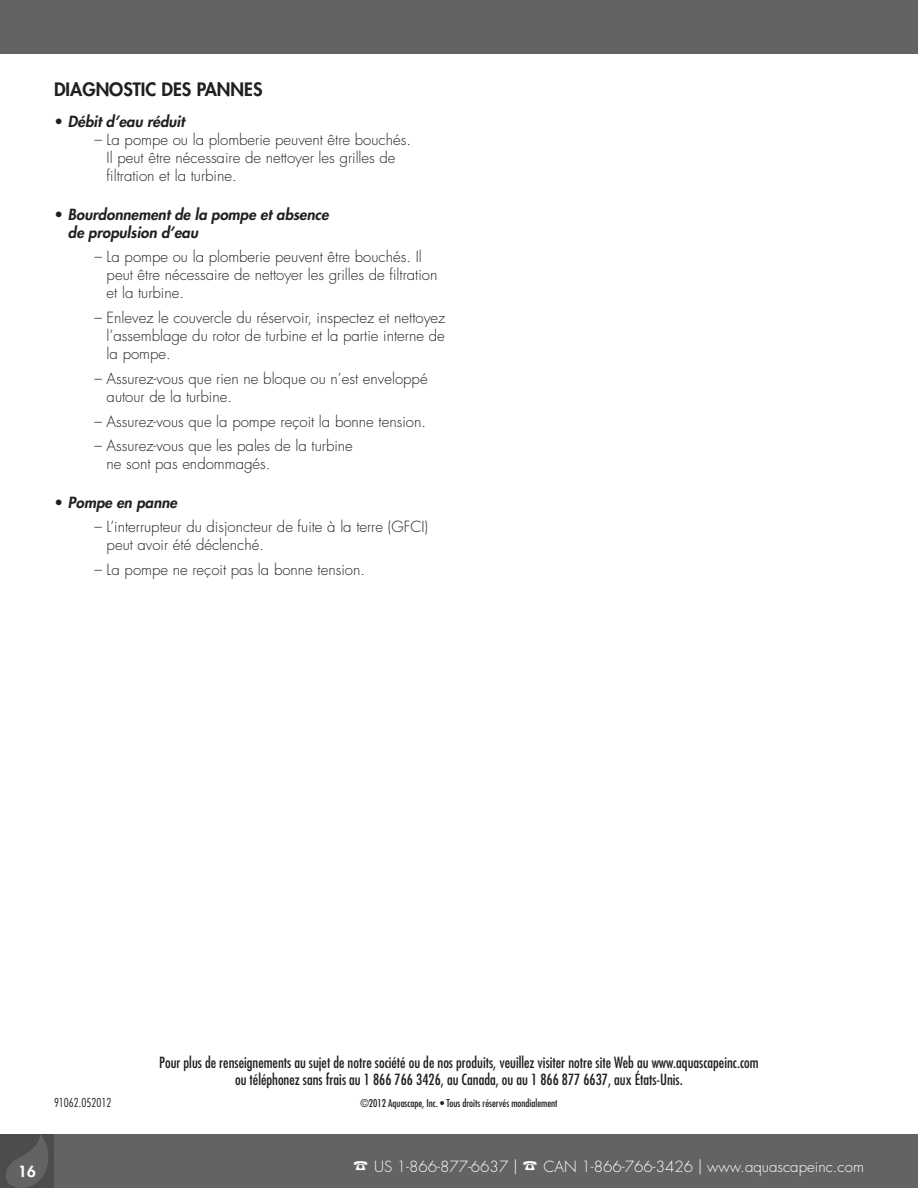
<style>
.page{position:relative;width:918px;height:1188px;background:#fff}
.page>*{position:absolute;margin:0;border:0;box-sizing:border-box;transform-origin:0 0}
.t1{font:800 18px "Futura Std";color:#231f20}
.t2{font:300 15px/18px "Futura Std";color:#231f20}
.t3{font:condensed 15px/16.5px "Futura Std";color:#231f20;text-align:center}
.t4{font:italic 800 15px/18px "Futura Std";color:#231f20}
.t5{font:300 15px "Futura Std";color:#fff}
.t6{font:800 15px "Futura Std";color:#fff}
.t7{font:300 condensed 12px "Futura Std";color:#231f20}
.t8{font:condensed 10.5px "Futura Std";color:#231f20}
.s1{font-weight:300;font-style:normal}
</style>
<div class="page">
<div style="left:0;top:1134px;width:918px;height:54px;background:#636366"></div>
<div style="left:0;top:1134px;width:54px;height:54px;background:#4b4c4d"></div>
<svg style="left:6px;top:1135px;width:42px;height:53px"></svg>
<div style="left:0;top:0;width:918px;height:54px;background:#636366"></div>
<p class="t1" style="left:54px;top:78px;width:210px">DIAGNOSTIC DES PANNES</p>
<p class="t4" style="left:54px;top:113px;width:132px"><span class="s1">•</span> Débit d’eau réduit</p>
<p class="t2" style="left:107px;top:131px;width:306px;text-indent:-12px">– La pompe ou la plomberie peuvent être bouchés.<br>Il peut être nécessaire de nettoyer les grilles de filtration et la turbine.</p>
<p class="t4" style="left:68px;top:205px;width:262px;text-indent:-14px"><span class="s1">•</span> Bourdonnement de la pompe et absence de propulsion d’eau</p>
<p class="t2" style="left:107px;top:248px;width:332px;text-indent:-12px">– La pompe ou la plomberie peuvent être bouchés. Il peut être nécessaire de nettoyer les grilles de filtration et la turbine.</p>
<p class="t2" style="left:107px;top:309px;width:340px;text-align:justify;text-indent:-12px">– Enlevez le couvercle du réservoir, inspectez et nettoyez l’assemblage du rotor de turbine et la partie interne de la pompe.</p>
<p class="t2" style="left:107px;top:370px;width:323px;text-indent:-12px">– Assurez-vous que rien ne bloque ou n’est enveloppé autour de la turbine.</p>
<p class="t2" style="left:94px;top:413px;width:333px">– Assurez-vous que la pompe reçoit la bonne tension.</p>
<p class="t2" style="left:107px;top:437px;width:248px;text-indent:-12px">– Assurez-vous que les pales de la turbine ne sont pas endommagés.</p>
<p class="t4" style="left:54px;top:493px;width:125px"><span class="s1">•</span> Pompe en panne</p>
<p class="t2" style="left:107px;top:518px;width:323px;text-indent:-12px">– L’interrupteur du disjoncteur de fuite à la terre (GFCI) peut avoir été déclenché.</p>
<p class="t2" style="left:94px;top:561px;width:272px">– La pompe ne reçoit pas la bonne tension.</p>
<p class="t3" style="left:159px;top:1054px;width:601px">Pour plus de renseignements au sujet de notre société ou de nos produits, veuillez visiter notre site Web au www.aquascapeinc.com ou téléphonez sans frais au 1 866 766 3426, au Canada, ou au 1 866 877 6637, aux États-Unis.</p>
<p class="t7" style="left:54px;top:1095px;width:59px">91062.052012</p>
<p class="t8" style="left:360px;top:1097px;width:199px">©2012 Aquascape, Inc. • Tous droits réservés mondialement</p>
<p class="t6" style="left:18px;top:1162px;width:19px">16</p>
<p class="t5" style="left:353px;top:1157px;width:512px">☎ US 1-866-877-6637 | ☎ CAN 1-866-766-3426 | www.aquascapeinc.com</p>
</div>
